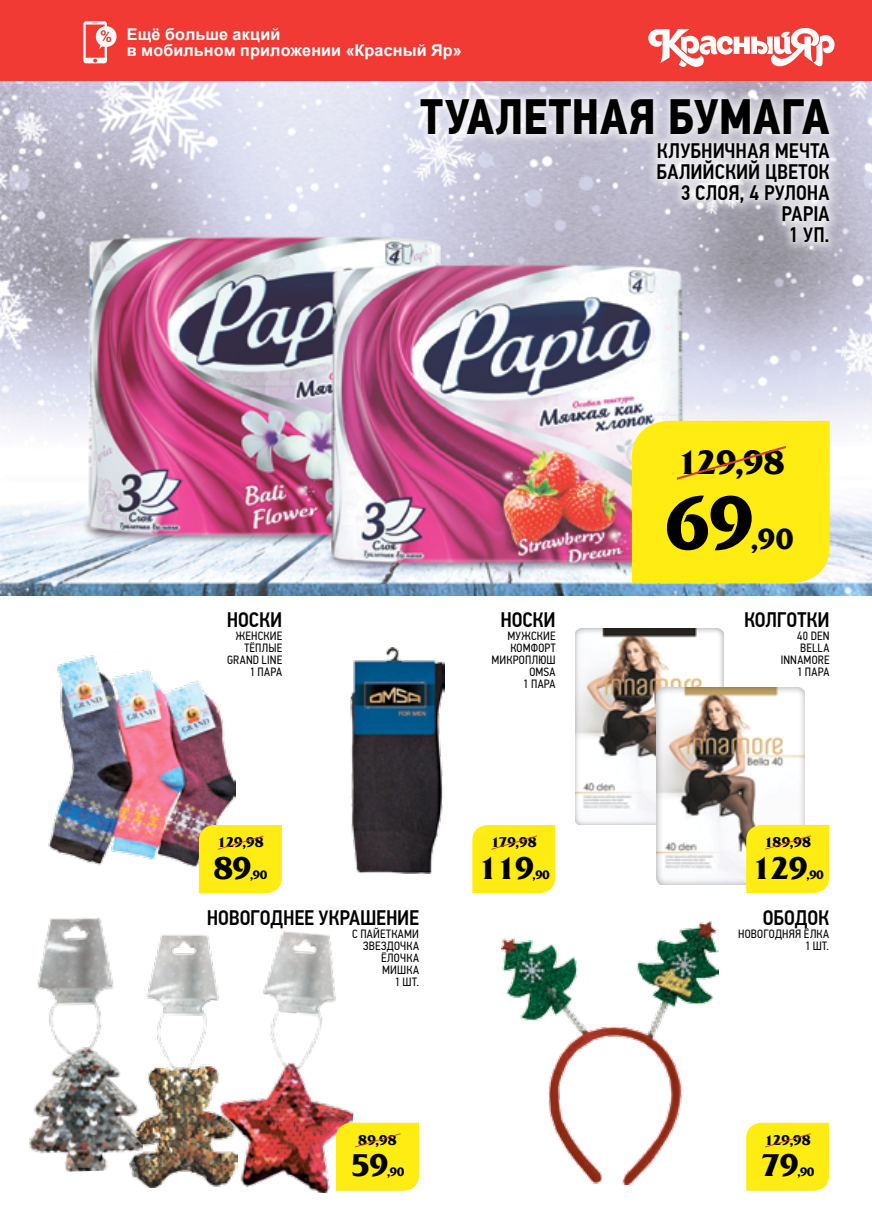
<style>
.page{position:relative;width:872px;height:1212px;background:#fff}
.page>*{position:absolute;margin:0;border:0;box-sizing:border-box;transform-origin:0 0}
.t1{font:700 73.95px "Friz Quadrata C";color:#000}
.t2{font:700 49.5px "PF Din Text Cond Pro";letter-spacing:.005em;color:#000}
.t3{font:700 33.45px "Friz Quadrata C";color:#000}
.t4{font:700 31.05px "Friz Quadrata C";letter-spacing:-.05em;color:#000}
.t5{font:700 28.8px "Friz Quadrata C";color:#000}
.t6{font:500 21px "PF Din Text Cond Pro";letter-spacing:-.005em;color:#000}
.t7{font:700 16.2px/16.2px "Arial";letter-spacing:.005em;color:#fff}
.t8{font:700 16.2px "Roboto";color:#f13a34}
.t9{font:700 13.95px "Friz Quadrata C";letter-spacing:-.015em;color:#000}
.t10{font:12px "PF Din Text Cond Pro";letter-spacing:.02em;color:#000}
.t11{font:700 12px "Friz Quadrata C";letter-spacing:-.05em;color:#000}
</style>
<div class="page">
<div style="left:0;top:0;width:872px;height:81px;background:#f13a34"></div>
<svg style="left:648px;top:27px;width:187px;height:40px"></svg>
<svg style="left:83px;top:21px;width:24px;height:42px"></svg>
<div style="left:86px;top:25px;width:19px;height:33px;background:#f13a34"></div>
<svg style="left:93px;top:59px;width:4px;height:4px"></svg>
<div style="left:96px;top:26px;width:21px;height:21px;background:#fff;border-radius:50%"></div>
<img style="left:29px;top:917px;width:100px;height:255px">
<img style="left:129px;top:934px;width:85px;height:254px">
<img style="left:214px;top:931px;width:153px;height:263px">
<div style="left:562px;top:618px;width:173px;height:209px;background:#000;opacity:.35"></div>
<div style="left:644px;top:678px;width:172px;height:208px;background:#000;opacity:.35"></div>
<img style="left:350px;top:647px;width:94px;height:226px">
<img style="left:48px;top:655px;width:188px;height:213px">
<img style="left:0;top:81px;width:872px;height:515px">
<div style="left:411px;top:89px;width:429px;height:164px;background:#fff;opacity:.75"></div>
<div style="left:199px;top:825px;width:83px;height:68px;background:#ffec12"></div>
<div style="left:472px;top:825px;width:83px;height:68px;background:#ffec12"></div>
<div style="left:746px;top:825px;width:83px;height:68px;background:#ffec12"></div>
<div style="left:632px;top:421px;width:197px;height:162px;background:#ffec12"></div>
<img style="left:502px;top:921px;width:217px;height:263px">
<div style="left:336px;top:1123px;width:83px;height:68px;background:#ffec12"></div>
<div style="left:746px;top:1123px;width:83px;height:68px;background:#ffec12"></div>
<h3 class="t8" style="left:100px;top:25px;width:13px">%</h3>
<h3 class="t7" style="left:127px;top:26px;width:336px">Ещё больше акций<br>в мобильном приложении «Красный Яр»</h3>
<p class="t2" style="left:420px;top:87px;width:410px">ТУАЛЕТНАЯ БУМАГА</p>
<p class="t6" style="left:657px;top:138px;width:174px">КЛУБНИЧНАЯ МЕЧТА</p>
<p class="t6" style="left:656px;top:159px;width:175px">БАЛИЙСКИЙ ЦВЕТОК</p>
<p class="t6" style="left:680px;top:180px;width:150px">3 СЛОЯ, 4 РУЛОНА</p>
<p class="t6" style="left:781px;top:201px;width:50px">PAPIA</p>
<p class="t6" style="left:788px;top:222px;width:43px">1 УП.</p>
<p class="t3" style="left:676px;top:442px;width:110px">129,98</p>
<p class="t1" style="left:663px;top:480px;width:92px">69</p>
<p class="t5" style="left:750px;top:522px;width:44px">,90</p>
<p class="t6" style="left:227px;top:607px;width:57px">НОСКИ</p>
<p class="t10" style="left:236px;top:629px;width:48px">ЖЕНСКИЕ</p>
<p class="t10" style="left:244px;top:641px;width:39px">ТЁПЛЫЕ</p>
<p class="t10" style="left:227px;top:653px;width:57px">GRAND LINE</p>
<p class="t10" style="left:250px;top:665px;width:34px">1 ПАРА</p>
<p class="t6" style="left:500px;top:607px;width:57px">НОСКИ</p>
<p class="t10" style="left:507px;top:629px;width:50px">МУЖСКИЕ</p>
<p class="t10" style="left:510px;top:641px;width:47px">КОМФОРТ</p>
<p class="t10" style="left:491px;top:653px;width:66px">МИКРОПЛЮШ</p>
<p class="t10" style="left:529px;top:665px;width:28px">OMSA</p>
<p class="t10" style="left:523px;top:677px;width:34px">1 ПАРА</p>
<p class="t6" style="left:744px;top:607px;width:87px">КОЛГОТКИ</p>
<p class="t10" style="left:797px;top:629px;width:34px">40 DEN</p>
<p class="t10" style="left:800px;top:641px;width:31px">BELLA</p>
<p class="t10" style="left:780px;top:653px;width:50px">INNAMORE</p>
<p class="t10" style="left:797px;top:665px;width:34px">1 ПАРА</p>
<p class="t9" style="left:217px;top:834px;width:48px">129,98</p>
<p class="t9" style="left:491px;top:834px;width:48px">179,98</p>
<p class="t9" style="left:764px;top:834px;width:48px">189,98</p>
<p class="t4" style="left:213px;top:850px;width:40px">89</p>
<p class="t11" style="left:250px;top:867px;width:19px">,90</p>
<p class="t4" style="left:478px;top:850px;width:58px">119</p>
<p class="t11" style="left:532px;top:867px;width:19px">,90</p>
<p class="t4" style="left:751px;top:850px;width:58px">129</p>
<p class="t11" style="left:806px;top:867px;width:19px">,90</p>
<p class="t6" style="left:207px;top:905px;width:213px">НОВОГОДНЕЕ УКРАШЕНИЕ</p>
<p class="t10" style="left:352px;top:927px;width:68px">С ПАЙЕТКАМИ</p>
<p class="t10" style="left:363px;top:939px;width:57px">ЗВЕЗДОЧКА</p>
<p class="t10" style="left:381px;top:951px;width:39px">ЁЛОЧКА</p>
<p class="t10" style="left:382px;top:963px;width:38px">МИШКА</p>
<p class="t10" style="left:395px;top:975px;width:26px">1 ШТ.</p>
<p class="t6" style="left:763px;top:905px;width:68px">ОБОДОК</p>
<p class="t10" style="left:738px;top:927px;width:92px">НОВОГОДНЯЯ ЁЛКА</p>
<p class="t10" style="left:805px;top:939px;width:26px">1 ШТ.</p>
<p class="t9" style="left:358px;top:1132px;width:40px">89,98</p>
<p class="t9" style="left:764px;top:1132px;width:48px">129,98</p>
<p class="t4" style="left:350px;top:1147px;width:40px">59</p>
<p class="t11" style="left:387px;top:1165px;width:19px">,90</p>
<p class="t4" style="left:760px;top:1147px;width:40px">79</p>
<p class="t11" style="left:797px;top:1165px;width:19px">,90</p>
</div>
